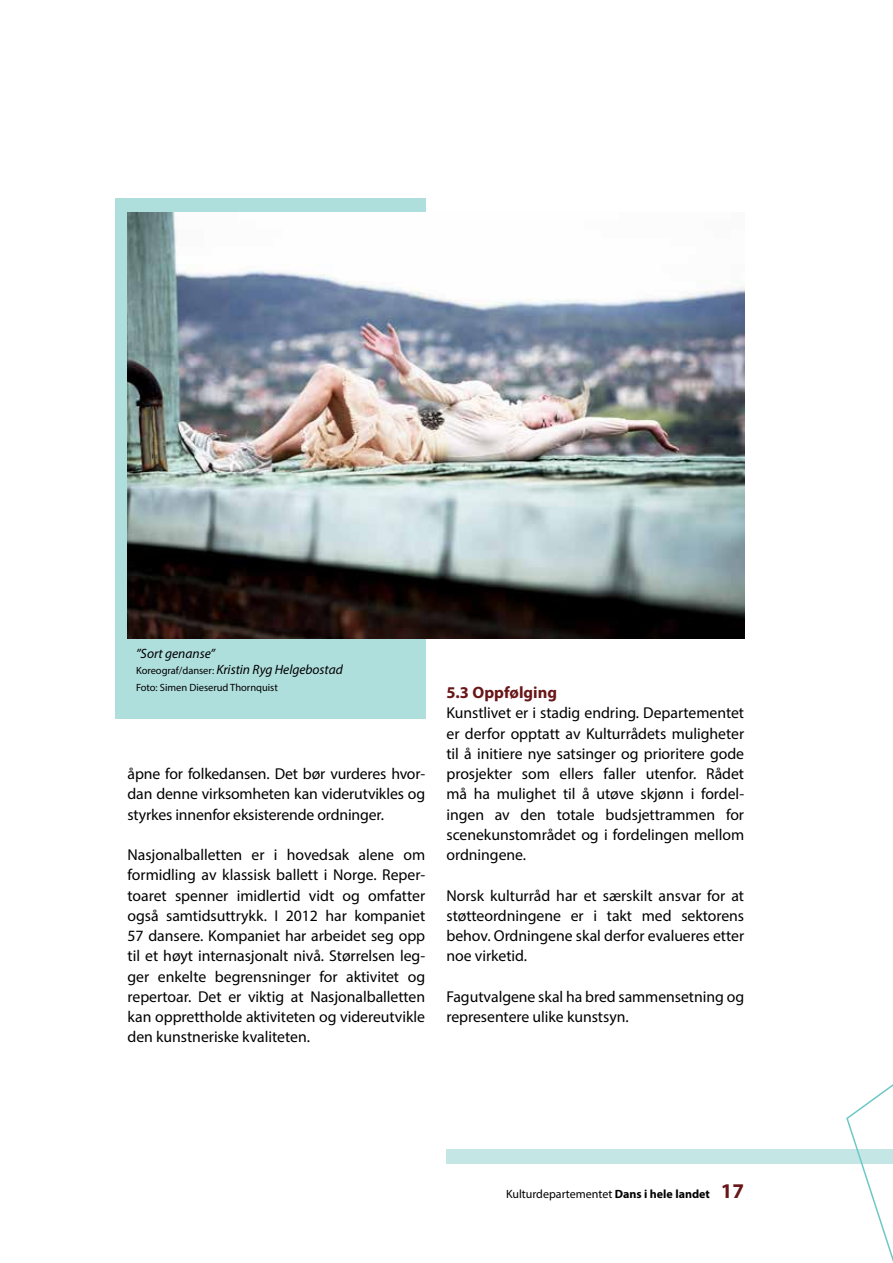
<style>
.page{position:relative;width:893px;height:1263px;background:#fff}
.page>*{position:absolute;margin:0;border:0;box-sizing:border-box;transform-origin:0 0}
.t1{font:700 21px "Myriad Pro";color:#691618}
.t2{font:700 16.5px "Myriad Pro";color:#691618}
.t3{font:15.75px/20.2px "Myriad Pro";letter-spacing:-.005em;color:#000;text-align:justify}
.t4{font:italic 13.5px/16.5px "Myriad Pro";letter-spacing:-.005em;color:#000}
.t5{font:12px "Myriad Pro";color:#000}
.t6{font:10.5px "Myriad Pro";letter-spacing:-.005em;color:#000}
.s1{font-style:normal;font-size:10.5px}
.s2{font-weight:700}
</style>
<div class="page">
<div style="left:446px;top:1149px;width:447px;height:15px;background:#c4e7e5"></div>
<svg style="left:846px;top:1084px;width:47px;height:178px"></svg>
<div style="left:115px;top:198px;width:310px;height:520px;background:#afdfdd"></div>
<img style="left:128px;top:213px;width:616px;height:426px">
<p class="t4" style="left:136px;top:645px;width:208px">”Sort genanse”<br><span class="s1">Koreograf/danser:</span> Kristin Ryg Helgebostad</p>
<p class="t6" style="left:136px;top:681px;width:143px">Foto: Simen Dieserud Thornquist</p>
<p class="t3" style="left:128px;top:763px;width:299px">åpne for folkedansen. Det bør vurderes hvor&shy;dan denne virksomheten kan viderutvikles og styrkes innenfor eksisterende ordninger.</p>
<p class="t3" style="left:128px;top:844px;width:299px">Nasjonalballetten er i hovedsak alene om formidling av klassisk ballett i Norge. Reper&shy;toaret spenner imidlertid vidt og omfatter også samtidsuttrykk. I 2012 har kompaniet 57 dansere. Kompaniet har arbeidet seg opp til et høyt internasjonalt nivå. Størrelsen leg&shy;ger enkelte begrensninger for aktivitet og repertoar. Det er viktig at Nasjonalballetten kan opprettholde aktiviteten og videreutvikle den kunstneriske kvaliteten.</p>
<p class="t2" style="left:446px;top:682px;width:112px">5.3 Oppfølging</p>
<p class="t3" style="left:446px;top:703px;width:299px">Kunstlivet er i stadig endring. Departementet er derfor opptatt av Kulturrådets muligheter til å initiere nye satsinger og prioritere gode prosjekter som ellers faller utenfor. Rådet må ha mulighet til å utøve skjønn i fordel&shy;ingen av den totale budsjettrammen for scenekunstområdet og i fordelingen mellom ordningene.</p>
<p class="t3" style="left:446px;top:885px;width:299px">Norsk kulturråd har et særskilt ansvar for at støtteordningene er i takt med sektorens behov. Ordningene skal derfor evalueres etter noe virketid.</p>
<p class="t3" style="left:446px;top:986px;width:299px">Fagutvalgene skal ha bred sammensetning og representere ulike kunstsyn.</p>
<p class="t5" style="left:506px;top:1187px;width:205px">Kulturdepartementet <span class="s2">Dans i hele landet</span></p>
<h1 class="t1" style="left:721px;top:1177px;width:25px">17</h1>
</div>
